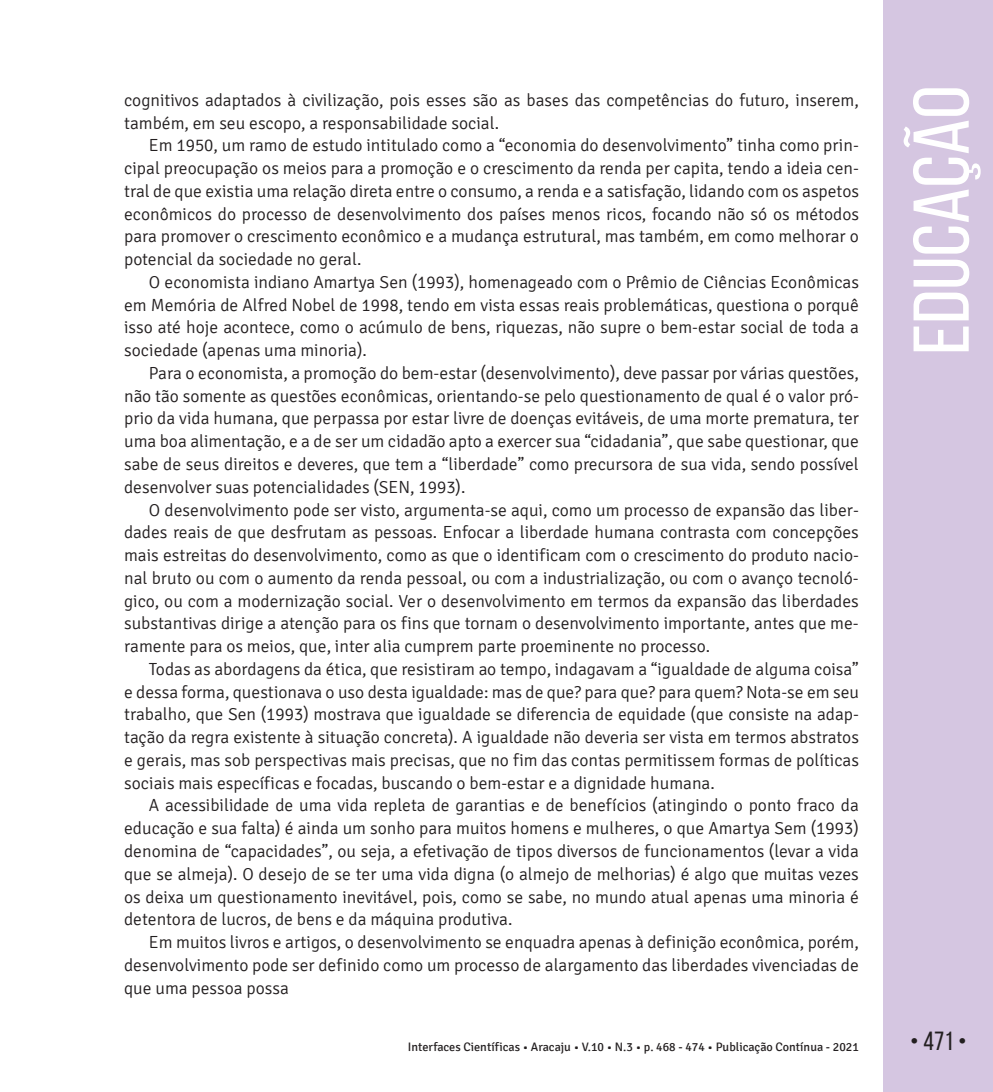
<style>
.page{position:relative;width:993px;height:1092px;background:#fff}
.page>*{position:absolute;margin:0;border:0;box-sizing:border-box;transform-origin:0 0}
.t1{font:78.75px "Bebas Neue";color:#fff;scale:1.09 1}
.t2{font:26.25px "Bebas Neue";color:#231f20}
.t3{font:300 17.5px/22.8px "Signika";color:#231f20;text-align:justify}
.t4{font:12.25px "Signika";color:#231f20}
</style>
<div class="page">
<div style="left:883px;top:0;width:109px;height:1091px;background:#d5c6e1"></div>
<p class="t3" style="left:124px;top:89px;width:736px">cognitivos adaptados à civilização, pois esses são as bases das competências do futuro, inserem, também, em seu escopo, a responsabilidade social.</p>
<p class="t3" style="left:124px;top:134px;width:736px;text-indent:25px">Em 1950, um ramo de estudo intitulado como a “economia do desenvolvimento” tinha como prin&shy;cipal preocupação os meios para a promoção e o crescimento da renda per capita, tendo a ideia cen&shy;tral de que existia uma relação direta entre o consumo, a renda e a satisfação, lidando com os aspetos econômicos do processo de desenvolvimento dos países menos ricos, focando não só os métodos para promover o crescimento econômico e a mudança estrutural, mas também, em como melhorar o potencial da sociedade no geral.</p>
<p class="t3" style="left:124px;top:271px;width:736px;text-indent:25px">O economista indiano Amartya Sen (1993), homenageado com o Prêmio de Ciências Econômicas em Memória de Alfred Nobel de 1998, tendo em vista essas reais problemáticas, questiona o porquê isso até hoje acontece, como o acúmulo de bens, riquezas, não supre o bem-estar social de toda a sociedade (apenas uma minoria).</p>
<p class="t3" style="left:124px;top:362px;width:736px;text-indent:25px">Para o economista, a promoção do bem-estar (desenvolvimento), deve passar por várias questões, não tão somente as questões econômicas, orientando-se pelo questionamento de qual é o valor pró&shy;prio da vida humana, que perpassa por estar livre de doenças evitáveis, de uma morte prematura, ter uma boa alimentação, e a de ser um cidadão apto a exercer sua “cidadania”, que sabe questionar, que sabe de seus direitos e deveres, que tem a “liberdade” como precursora de sua vida, sendo possível desenvolver suas potencialidades (SEN, 1993).</p>
<p class="t3" style="left:124px;top:498px;width:736px;text-indent:25px">O desenvolvimento pode ser visto, argumenta-se aqui, como um processo de expansão das liber&shy;dades reais de que desfrutam as pessoas. Enfocar a liberdade humana contrasta com concepções mais estreitas do desenvolvimento, como as que o identificam com o crescimento do produto nacio&shy;nal bruto ou com o aumento da renda pessoal, ou com a industrialização, ou com o avanço tecnoló&shy;gico, ou com a modernização social. Ver o desenvolvimento em termos da expansão das liberdades substantivas dirige a atenção para os fins que tornam o desenvolvimento importante, antes que me&shy;ramente para os meios, que, inter alia cumprem parte proeminente no processo.</p>
<p class="t3" style="left:124px;top:658px;width:736px;text-indent:25px">Todas as abordagens da ética, que resistiram ao tempo, indagavam a “igualdade de alguma coisa” e dessa forma, questionava o uso desta igualdade: mas de que? para que? para quem? Nota-se em seu trabalho, que Sen (1993) mostrava que igualdade se diferencia de equidade (que consiste na adap&shy;tação da regra existente à situação concreta). A igualdade não deveria ser vista em termos abstratos e gerais, mas sob perspectivas mais precisas, que no fim das contas permitissem formas de políticas sociais mais específicas e focadas, buscando o bem-estar e a dignidade humana.</p>
<p class="t3" style="left:124px;top:794px;width:736px;text-indent:25px">A acessibilidade de uma vida repleta de garantias e de benefícios (atingindo o ponto fraco da educação e sua falta) é ainda um sonho para muitos homens e mulheres, o que Amartya Sem (1993) denomina de “capacidades”, ou seja, a efetivação de tipos diversos de funcionamentos (levar a vida que se almeja). O desejo de se ter uma vida digna (o almejo de melhorias) é algo que muitas vezes os deixa um questionamento inevitável, pois, como se sabe, no mundo atual apenas uma minoria é detentora de lucros, de bens e da máquina produtiva.</p>
<p class="t3" style="left:124px;top:931px;width:736px;text-indent:25px">Em muitos livros e artigos, o desenvolvimento se enquadra apenas à definição econômica, porém, desenvolvimento pode ser definido como um processo de alargamento das liberdades vivenciadas de que uma pessoa possa</p>
<h1 class="t1" style="left:898px;top:355px;width:248px;rotate:-90deg">EDUCAÇÃO</h1>
<p class="t4" style="left:408px;top:1040px;width:452px">Interfaces Científicas • Aracaju • V.10 • N.3 • p. 468 - 474 • Publicação Contínua - 2021</p>
<h2 class="t2" style="left:909px;top:1026px;width:58px">• 471 •</h2>
</div>
